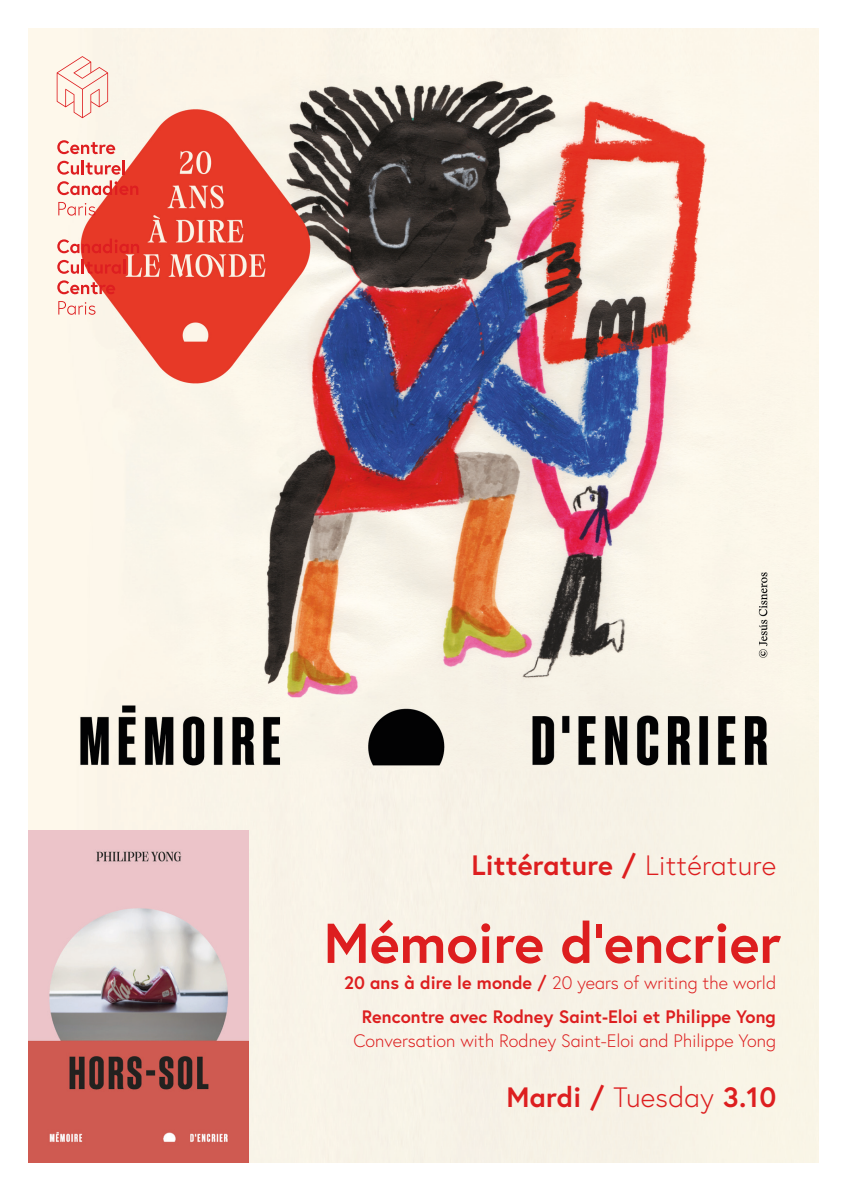
<style>
.page{position:relative;width:845px;height:1191px;background:#fff}
.page>*{position:absolute;margin:0;border:0;box-sizing:border-box;transform-origin:0 0}
.t1{font:700 56px "Europa";color:#dd1e1f}
.t2{font:700 28px "Europa";letter-spacing:.01em;color:#dd1e1f}
.t3{font:300 18px "Europa";color:#dd1e1f}
.t4{font:700 18px "Europa";color:#dd1e1f}
.s1{font-weight:300}
.s2{font-weight:700}
</style>
<div class="page">
<img style="left:28px;top:28px;width:791px;height:1134px">
<img style="left:28px;top:830px;width:220px;height:332px">
<svg style="left:57px;top:56px;width:51px;height:62px;background:#f9e0d5"></svg>
<svg style="left:57px;top:140px;width:58px;height:14px"></svg>
<svg style="left:57px;top:160px;width:81px;height:35px;background:#f09b91"></svg>
<svg style="left:58px;top:202px;width:37px;height:14px"></svg>
<svg style="left:57px;top:238px;width:82px;height:15px"></svg>
<svg style="left:57px;top:259px;width:64px;height:15px"></svg>
<hr style="left:123px;top:259px;width:3px;height:14px;background:#de1e20">
<svg style="left:57px;top:280px;width:58px;height:14px"></svg>
<svg style="left:58px;top:301px;width:37px;height:14px"></svg>
<p class="t2" style="left:471px;top:846px;width:306px">Littérature / <span class="s1">Littérature</span></p>
<p class="t1" style="left:323px;top:905px;width:459px">Mémoire d’encrier</p>
<p class="t3" style="left:344px;top:971px;width:434px"><span class="s2">20 ans à dire le monde /</span> 20 years of writing the world</p>
<p class="t4" style="left:362px;top:1004px;width:415px">Rencontre avec Rodney Saint-Eloi et Philippe Yong</p>
<p class="t3" style="left:353px;top:1029px;width:424px">Conversation with Rodney Saint-Eloi and Philippe Yong</p>
<p class="t2" style="left:506px;top:1078px;width:271px">Mardi / <span class="s1">Tuesday</span> 3.10</p>
</div>
